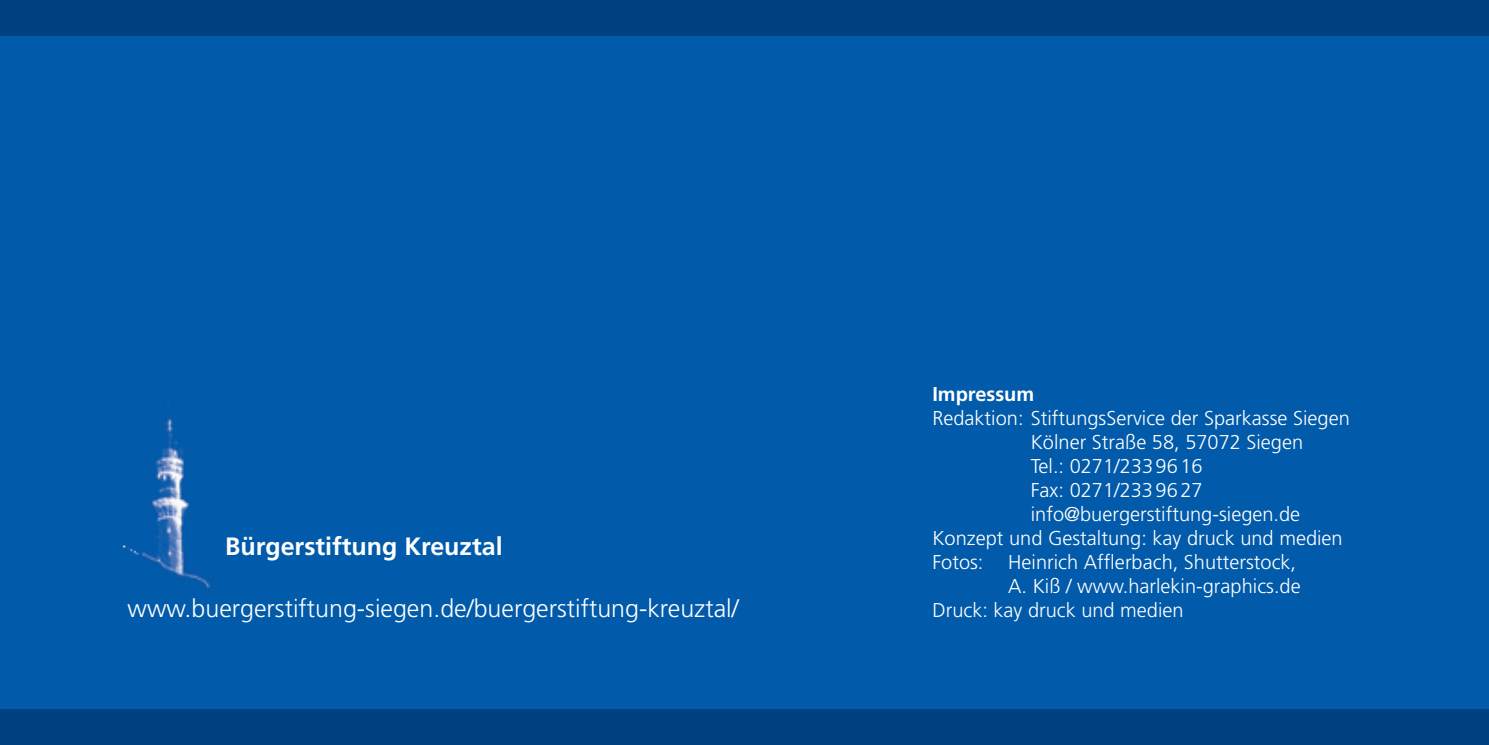
<style>
.page{position:relative;width:1489px;height:745px;background:#fff}
.page>*{position:absolute;margin:0;border:0;box-sizing:border-box;transform-origin:0 0}
.t1{font:300 25px "Frutiger";color:#fff}
.t2{font:700 25px "Frutiger";color:#fff}
.t3{font:300 20px "Frutiger";color:#fff}
.t4{font:700 20px "Frutiger";color:#fff}
</style>
<div class="page">
<div style="left:0;top:0;width:1488px;height:744px;background:#015aaa"></div>
<div style="left:0;top:709px;width:1488px;height:35px;background:#014081"></div>
<div style="left:0;top:0;width:1488px;height:35px;background:#014081"></div>
<svg style="left:122px;top:418px;width:93px;height:173px"></svg>
<p class="t2" style="left:225px;top:531px;width:279px">Bürgerstiftung Kreuztal</p>
<p class="t1" style="left:128px;top:594px;width:612px">www.buergerstiftung-siegen.de/buergerstiftung-kreuztal/</p>
<p class="t4" style="left:932px;top:382px;width:103px">Impressum</p>
<p class="t3" style="left:932px;top:406px;width:419px">Redaktion: StiftungsService der Sparkasse Siegen</p>
<p class="t3" style="left:1030px;top:430px;width:274px">Kölner Straße 58, 57072 Siegen</p>
<p class="t3" style="left:1030px;top:454px;width:173px">Tel.: 0271/2339616</p>
<p class="t3" style="left:1030px;top:478px;width:173px">Fax: 0271/2339627</p>
<p class="t3" style="left:1030px;top:502px;width:271px">info@buergerstiftung-siegen.de</p>
<p class="t3" style="left:932px;top:526px;width:412px">Konzept und Gestaltung: kay druck und medien</p>
<p class="t3" style="left:932px;top:550px;width:365px">Fotos: Heinrich Afflerbach, Shutterstock,</p>
<p class="t3" style="left:1008px;top:574px;width:294px">A. Kiß / www.harlekin-graphics.de</p>
<p class="t3" style="left:932px;top:598px;width:253px">Druck: kay druck und medien</p>
</div>
